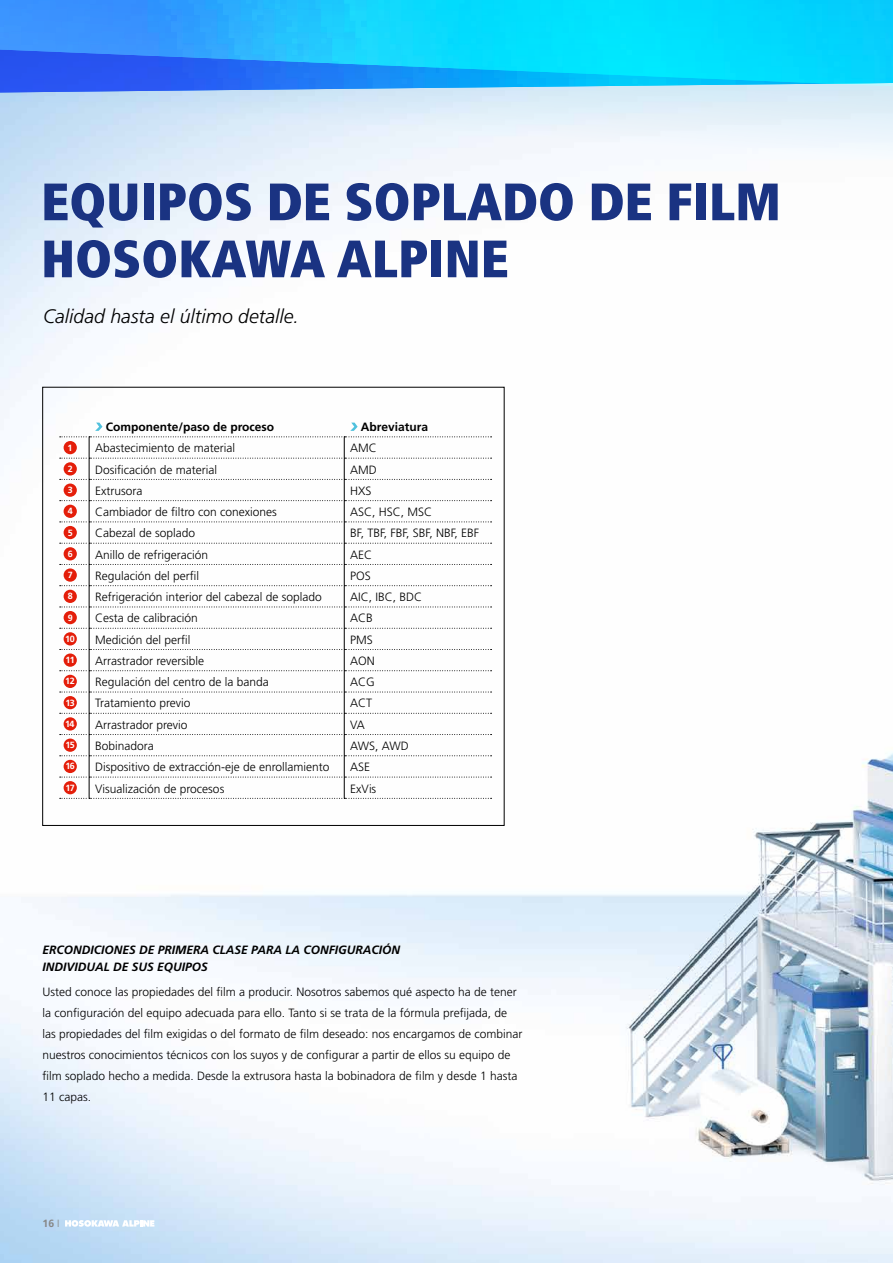
<style>
.page{position:relative;width:893px;height:1263px;background:#fff}
.page>*{position:absolute;margin:0;border:0;box-sizing:border-box;transform-origin:0 0}
.t1{font:900 condensed 52.5px/57px "Frutiger LT Std";color:#1a3382}
.t2{font:italic 300 19.5px "Frutiger LT Std";color:#000}
.t3{font:300 12px/21px "Frutiger LT Std";color:#000}
.t4{font:italic 700 12px/16.5px "Frutiger LT Std";color:#000}
.t5{font:700 12px "Frutiger LT Std";color:#000}
.t6{font:700 10.5px "Frutiger LT Std";color:#868786}
.t7{font:700 9px "Frutiger LT Std";letter-spacing:-.07em;color:#fff}
.s1{font-weight:300}
</style>
<div class="page">
<img style="left:0;top:240px;width:893px;height:1023px">
<svg style="left:0;top:124px;width:893px;height:116px;fill:#f3f6fc"></svg>
<svg style="left:0;top:86px;width:893px;height:38px;background:#cae0f7"></svg>
<img style="left:0;top:0;width:893px;height:86px">
<svg style="left:65px;top:1220px;width:89px;height:7px"></svg>
<svg style="left:60px;top:423px;width:432px;height:376px"></svg>
<div style="left:64px;top:441px;width:13px;height:13px;background:#e41e0a;border-radius:50%"></div>
<div style="left:64px;top:462px;width:13px;height:13px;background:#e41e0a;border-radius:50%"></div>
<div style="left:64px;top:483px;width:13px;height:14px;background:#e41e0a;border-radius:50%"></div>
<div style="left:64px;top:505px;width:13px;height:13px;background:#e41e0a;border-radius:50%"></div>
<div style="left:64px;top:526px;width:13px;height:13px;background:#e41e0a;border-radius:50%"></div>
<div style="left:64px;top:547px;width:13px;height:13px;background:#e41e0a;border-radius:50%"></div>
<div style="left:64px;top:568px;width:13px;height:14px;background:#e41e0a;border-radius:50%"></div>
<div style="left:64px;top:590px;width:13px;height:13px;background:#e41e0a;border-radius:50%"></div>
<div style="left:64px;top:611px;width:13px;height:13px;background:#e41e0a;border-radius:50%"></div>
<div style="left:64px;top:632px;width:13px;height:13px;background:#e41e0a;border-radius:50%"></div>
<div style="left:64px;top:653px;width:13px;height:14px;background:#e41e0a;border-radius:50%"></div>
<div style="left:64px;top:675px;width:13px;height:13px;background:#e41e0a;border-radius:50%"></div>
<div style="left:64px;top:696px;width:13px;height:13px;background:#e41e0a;border-radius:50%"></div>
<div style="left:64px;top:717px;width:13px;height:13px;background:#e41e0a;border-radius:50%"></div>
<div style="left:64px;top:738px;width:13px;height:14px;background:#e41e0a;border-radius:50%"></div>
<div style="left:64px;top:760px;width:13px;height:13px;background:#e41e0a;border-radius:50%"></div>
<div style="left:64px;top:781px;width:13px;height:13px;background:#e41e0a;border-radius:50%"></div>
<h1 class="t1" style="left:41px;top:173px;width:741px">EQUIPOS DE SOPLADO DE FILM<br>HOSOKAWA ALPINE</h1>
<h2 class="t2" style="left:43px;top:305px;width:257px">Calidad hasta el último detalle.</h2>
<p class="t5" style="left:106px;top:420px;width:170px">Componente/paso de proceso</p>
<p class="t5" style="left:361px;top:420px;width:69px">Abreviatura</p>
<p class="t7" style="left:67px;top:442px;width:6px">1</p>
<p class="t3" style="left:95px;top:438px;width:141px">Abastecimiento de material</p>
<p class="t3" style="left:350px;top:438px;width:28px">AMC</p>
<p class="t7" style="left:68px;top:463px;width:6px">2</p>
<p class="t3" style="left:95px;top:459px;width:124px">Dosificación de material</p>
<p class="t3" style="left:350px;top:459px;width:28px">AMD</p>
<p class="t7" style="left:68px;top:485px;width:6px">3</p>
<p class="t3" style="left:95px;top:480px;width:49px">Extrusora</p>
<p class="t3" style="left:350px;top:480px;width:23px">HXS</p>
<p class="t7" style="left:68px;top:506px;width:6px">4</p>
<p class="t3" style="left:95px;top:502px;width:183px">Cambiador de filtro con conexiones</p>
<p class="t3" style="left:350px;top:502px;width:84px">ASC, HSC, MSC</p>
<p class="t7" style="left:68px;top:527px;width:6px">5</p>
<p class="t3" style="left:95px;top:523px;width:102px">Cabezal de soplado</p>
<p class="t3" style="left:350px;top:523px;width:130px">BF, TBF, FBF, SBF, NBF, EBF</p>
<p class="t7" style="left:68px;top:548px;width:6px">6</p>
<p class="t3" style="left:95px;top:544px;width:115px">Anillo de refrigeración</p>
<p class="t3" style="left:350px;top:544px;width:24px">AEC</p>
<p class="t7" style="left:68px;top:570px;width:6px">7</p>
<p class="t3" style="left:95px;top:565px;width:106px">Regulación del perfil</p>
<p class="t3" style="left:350px;top:565px;width:22px">POS</p>
<p class="t7" style="left:68px;top:591px;width:6px">8</p>
<p class="t3" style="left:95px;top:587px;width:228px">Refrigeración interior del cabezal de soplado</p>
<p class="t3" style="left:350px;top:587px;width:74px">AIC, IBC, BDC</p>
<p class="t7" style="left:68px;top:612px;width:6px">9</p>
<p class="t3" style="left:95px;top:608px;width:104px">Cesta de calibración</p>
<p class="t3" style="left:350px;top:608px;width:24px">ACB</p>
<p class="t7" style="left:65px;top:633px;width:11px">10</p>
<p class="t3" style="left:95px;top:629px;width:97px">Medición del perfil</p>
<p class="t3" style="left:350px;top:629px;width:24px">PMS</p>
<p class="t7" style="left:66px;top:655px;width:11px">11</p>
<p class="t3" style="left:95px;top:650px;width:111px">Arrastrador reversible</p>
<p class="t3" style="left:350px;top:650px;width:26px">AON</p>
<p class="t7" style="left:65px;top:676px;width:11px">12</p>
<p class="t3" style="left:95px;top:672px;width:175px">Regulación del centro de la banda</p>
<p class="t3" style="left:350px;top:672px;width:26px">ACG</p>
<p class="t7" style="left:65px;top:697px;width:11px">13</p>
<p class="t3" style="left:95px;top:693px;width:97px">Tratamiento previo</p>
<p class="t3" style="left:350px;top:693px;width:24px">ACT</p>
<p class="t7" style="left:65px;top:718px;width:11px">14</p>
<p class="t3" style="left:95px;top:714px;width:94px">Arrastrador previo</p>
<p class="t3" style="left:350px;top:714px;width:16px">VA</p>
<p class="t7" style="left:65px;top:740px;width:11px">15</p>
<p class="t3" style="left:95px;top:735px;width:60px">Bobinadora</p>
<p class="t3" style="left:350px;top:735px;width:60px">AWS, AWD</p>
<p class="t7" style="left:66px;top:761px;width:11px">16</p>
<p class="t3" style="left:95px;top:757px;width:236px">Dispositivo de extracción-eje de enrollamiento</p>
<p class="t3" style="left:350px;top:757px;width:22px">ASE</p>
<p class="t7" style="left:65px;top:782px;width:11px">17</p>
<p class="t3" style="left:95px;top:778px;width:131px">Visualización de procesos</p>
<p class="t3" style="left:350px;top:778px;width:28px">ExVis</p>
<p class="t4" style="left:43px;top:942px;width:359px">ERCONDICIONES DE PRIMERA CLASE PARA LA CONFIGURACIÓN<br>INDIVIDUAL DE SUS EQUIPOS</p>
<p class="t3" style="left:43px;top:982px;width:481px">Usted conoce las propiedades del film a producir. Nosotros sabemos qué aspecto ha de tener la configuración del equipo adecuada para ello. Tanto si se trata de la fórmula prefijada, de las propiedades del film exigidas o del formato de film deseado: nos encargamos de combinar nuestros conocimientos técnicos con los suyos y de configurar a partir de ellos su equipo de film soplado hecho a medida. Desde la extrusora hasta la bobinadora de film y desde 1 hasta 11 capas.</p>
<p class="t6" style="left:43px;top:1217px;width:18px">16 <span class="s1">I</span></p>
</div>
